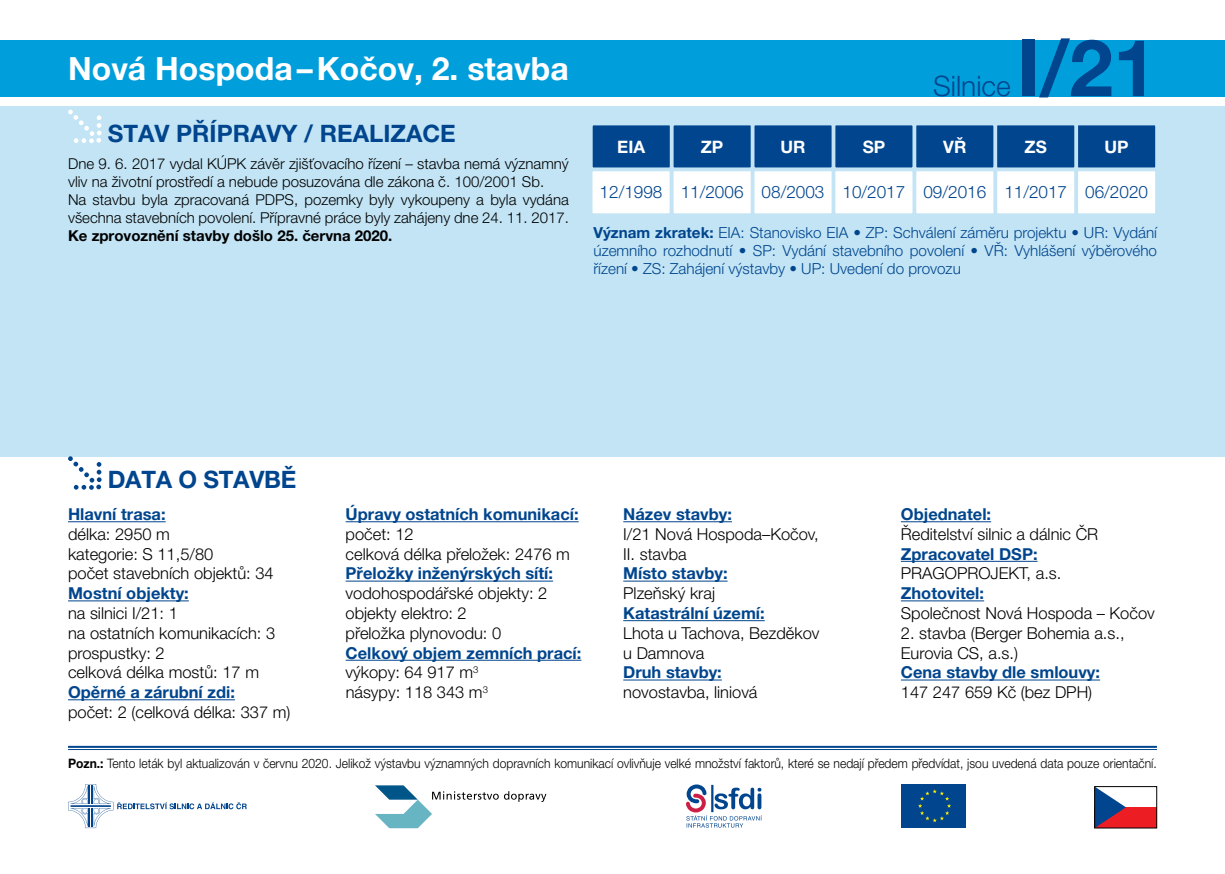
<style>
.page{position:relative;width:1225px;height:874px;background:#fff}
.page>*{position:absolute;margin:0;border:0;box-sizing:border-box;transform-origin:0 0}
.t1{font:700 78.8px "Helvetica Neue LT Pro";color:#00458d}
.t2{font:700 32px "Helvetica Neue LT Pro";color:#fff}
.t3{font:300 28.2px "Helvetica Neue LT Pro";color:#00458d}
.t4{font:700 24px "Helvetica Neue LT Pro";color:#00458d}
.t5{font:300 17.2px "Helvetica Neue LT Pro";color:#00458d}
.t6{font:700 17.2px "Helvetica Neue LT Pro";color:#fff}
.t7{font:300 16.4px/19.8px "Helvetica Neue LT Pro";color:#000}
.t8{font:700 16.4px "Helvetica Neue LT Pro";color:#00458d}
.t9{font:300 15.2px/18.2px "Helvetica Neue LT Pro";color:#00458d;text-align:justify}
.t10{font:300 15px/18px "Helvetica Neue LT Pro";color:#000}
.t11{font:700 15px "Helvetica Neue LT Pro";color:#000}
.t12{font:300 13px "Helvetica Neue LT Pro";color:#000;scale:.93 1}
.s1{font-weight:700}
.s2{font-weight:700;color:#00458d}
</style>
<div class="page">
<div style="left:0;top:106px;width:1225px;height:350px;background:#c2e4f5"></div>
<svg style="left:68px;top:110px;width:34px;height:33px"></svg>
<div style="left:1077px;top:124px;width:79px;height:44px;background:#00458d"></div>
<div style="left:1076px;top:123px;width:81px;height:46px;border:2px solid #c2e4f5"></div>
<div style="left:915px;top:124px;width:79px;height:44px;background:#00458d"></div>
<div style="left:914px;top:123px;width:81px;height:46px;border:2px solid #c2e4f5"></div>
<div style="left:753px;top:124px;width:79px;height:44px;background:#00458d"></div>
<div style="left:752px;top:123px;width:81px;height:46px;border:2px solid #c2e4f5"></div>
<div style="left:996px;top:124px;width:79px;height:44px;background:#00458d"></div>
<div style="left:995px;top:123px;width:81px;height:46px;border:2px solid #c2e4f5"></div>
<div style="left:834px;top:124px;width:79px;height:44px;background:#00458d"></div>
<div style="left:833px;top:123px;width:81px;height:46px;border:2px solid #c2e4f5"></div>
<div style="left:672px;top:124px;width:79px;height:44px;background:#00458d"></div>
<div style="left:671px;top:123px;width:81px;height:46px;border:2px solid #c2e4f5"></div>
<div style="left:592px;top:124px;width:79px;height:44px;background:#00458d"></div>
<div style="left:591px;top:123px;width:80px;height:46px;border:2px solid #c2e4f5"></div>
<div style="left:1077px;top:170px;width:79px;height:44px;background:#fff"></div>
<div style="left:1076px;top:169px;width:81px;height:46px;border:2px solid #c2e4f5"></div>
<div style="left:915px;top:170px;width:79px;height:44px;background:#fff"></div>
<div style="left:914px;top:169px;width:81px;height:46px;border:2px solid #c2e4f5"></div>
<div style="left:753px;top:170px;width:79px;height:44px;background:#fff"></div>
<div style="left:752px;top:169px;width:81px;height:46px;border:2px solid #c2e4f5"></div>
<div style="left:996px;top:170px;width:79px;height:44px;background:#fff"></div>
<div style="left:995px;top:169px;width:81px;height:46px;border:2px solid #c2e4f5"></div>
<div style="left:834px;top:170px;width:79px;height:44px;background:#fff"></div>
<div style="left:833px;top:169px;width:81px;height:46px;border:2px solid #c2e4f5"></div>
<div style="left:672px;top:170px;width:79px;height:44px;background:#fff"></div>
<div style="left:671px;top:169px;width:81px;height:46px;border:2px solid #c2e4f5"></div>
<div style="left:591px;top:170px;width:79px;height:44px;background:#fff"></div>
<div style="left:590px;top:169px;width:81px;height:46px;border:2px solid #c2e4f5"></div>
<hr style="left:68px;top:745px;width:1089px;height:2px;background:#00458d">
<hr style="left:68px;top:748px;width:1089px;height:1px;background:#00458d">
<hr style="left:68px;top:521px;width:98px;height:1px;background:#00458d">
<hr style="left:68px;top:600px;width:121px;height:1px;background:#00458d">
<hr style="left:68px;top:699px;width:167px;height:1px;background:#00458d">
<hr style="left:346px;top:521px;width:233px;height:1px;background:#00458d">
<hr style="left:346px;top:580px;width:207px;height:1px;background:#00458d">
<hr style="left:346px;top:659px;width:235px;height:1px;background:#00458d">
<hr style="left:623px;top:521px;width:109px;height:1px;background:#00458d">
<hr style="left:623px;top:580px;width:104px;height:1px;background:#00458d">
<hr style="left:623px;top:620px;width:141px;height:1px;background:#00458d">
<hr style="left:623px;top:679px;width:99px;height:1px;background:#00458d">
<hr style="left:901px;top:521px;width:90px;height:1px;background:#00458d">
<hr style="left:901px;top:560px;width:136px;height:1px;background:#00458d">
<hr style="left:901px;top:600px;width:83px;height:1px;background:#00458d">
<hr style="left:901px;top:679px;width:199px;height:1px;background:#00458d">
<div style="left:0;top:40px;width:1225px;height:56px;background:#009fdb"></div>
<svg style="left:68px;top:456px;width:34px;height:33px"></svg>
<div style="left:901px;top:784px;width:65px;height:43px;background:#00458d"></div>
<svg style="left:918px;top:789px;width:33px;height:32px"></svg>
<div style="left:1094px;top:806px;width:62px;height:21px;background:#ed1d24"></div>
<svg style="left:1096px;top:788px;width:30px;height:37px"></svg>
<div style="left:1094px;top:786px;width:63px;height:41px;border:1px solid #000"></div>
<svg style="left:68px;top:784px;width:179px;height:43px"></svg>
<svg style="left:686px;top:784px;width:76px;height:43px"></svg>
<svg style="left:375px;top:785px;width:171px;height:42px"></svg>
<h2 class="t2" style="left:68px;top:48px;width:502px">Nová Hospoda–Kočov, 2. stavba</h2>
<h3 class="t4" style="left:108px;top:119px;width:350px">STAV PŘÍPRAVY / REALIZACE</h3>
<p class="t10" style="left:68px;top:154px;width:502px">Dne 9. 6. 2017 vydal KÚPK závěr zjišťovacího řízení – stavba nemá významný vliv na životní prostředí a nebude posuzována dle zákona č. 100/2001 Sb.<br>Na stavbu byla zpracovaná PDPS, pozemky byly vykoupeny a byla vydána všechna stavebních povolení. Přípravné práce byly zahájeny dne 24. 11. 2017.</p>
<p class="t11" style="left:68px;top:226px;width:326px">Ke zprovoznění stavby došlo 25. června 2020.</p>
<h3 class="t3" style="left:933px;top:69px;width:79px">Silnice</h3>
<h1 class="t1" style="left:1016px;top:19px;width:142px">I/21</h1>
<p class="t6" style="left:617px;top:136px;width:29px">EIA</p>
<p class="t6" style="left:701px;top:136px;width:24px">ZP</p>
<p class="t6" style="left:780px;top:136px;width:27px">UR</p>
<p class="t6" style="left:862px;top:136px;width:24px">SP</p>
<p class="t6" style="left:943px;top:136px;width:25px">VŘ</p>
<p class="t6" style="left:1024px;top:136px;width:24px">ZS</p>
<p class="t6" style="left:1104px;top:136px;width:26px">UP</p>
<p class="t5" style="left:599px;top:182px;width:550px">12/1998 11/2006 08/2003 10/2017 09/2016 11/2017 06/2020</p>
<p class="t9" style="left:593px;top:223px;width:565px"><span class="s1">Význam zkratek:</span> EIA: Stanovisko EIA • ZP: Schválení záměru projektu • UR: Vydání územního rozhodnutí • SP: Vydání stavebního povolení • VŘ: Vyhlášení výběrového řízení • ZS: Zahájení výstavby • UP: Uvedení do provozu</p>
<h3 class="t4" style="left:108px;top:464px;width:190px">DATA O STAVBĚ</h3>
<p class="t8" style="left:68px;top:504px;width:99px">Hlavní trasa:</p>
<p class="t7" style="left:68px;top:523px;width:207px">délka: 2950 m<br>kategorie: S 11,5/80<br>počet stavebních objektů: 34</p>
<p class="t8" style="left:68px;top:583px;width:122px">Mostní objekty:</p>
<p class="t7" style="left:68px;top:602px;width:209px">na silnici I/21: 1<br>na ostatních komunikacích: 3 prospustky: 2<br>celková délka mostů: 17 m</p>
<p class="t8" style="left:68px;top:681px;width:168px">Opěrné a zárubní zdi:</p>
<p class="t7" style="left:68px;top:701px;width:224px">počet: 2 (celková délka: 337 m)</p>
<p class="t8" style="left:346px;top:504px;width:234px">Úpravy ostatních komunikací:</p>
<p class="t7" style="left:346px;top:523px;width:226px">počet: 12<br>celková délka přeložek: 2476 m</p>
<p class="t8" style="left:346px;top:563px;width:209px">Přeložky inženýrských sítí:</p>
<p class="t7" style="left:346px;top:583px;width:203px">vodohospodářské objekty: 2 objekty elektro: 2<br>přeložka plynovodu: 0</p>
<p class="t7" style="left:346px;top:642px;width:237px"><span class="s2">Celkový objem zemních prací: </span>výkopy: 64 917 m<sup>3<br></sup>násypy: 118 343 m<sup>3</sup></p>
<p class="t8" style="left:623px;top:504px;width:110px">Název stavby:</p>
<p class="t7" style="left:623px;top:523px;width:197px">I/21 Nová Hospoda–Kočov,<br>II. stavba</p>
<p class="t8" style="left:623px;top:563px;width:106px">Místo stavby:</p>
<p class="t7" style="left:623px;top:583px;width:93px">Plzeňský kraj</p>
<p class="t8" style="left:623px;top:602px;width:143px">Katastrální území:</p>
<p class="t7" style="left:623px;top:622px;width:198px">Lhota u Tachova, Bezděkov u Damnova</p>
<p class="t8" style="left:623px;top:662px;width:100px">Druh stavby:</p>
<p class="t7" style="left:623px;top:681px;width:136px">novostavba, liniová</p>
<p class="t8" style="left:901px;top:504px;width:92px">Objednatel:</p>
<p class="t7" style="left:901px;top:523px;width:199px">Ředitelství silnic a dálnic ČR</p>
<p class="t8" style="left:901px;top:543px;width:138px">Zpracovatel DSP:</p>
<p class="t7" style="left:901px;top:563px;width:162px">PRAGOPROJEKT, a.s.</p>
<p class="t8" style="left:901px;top:583px;width:85px">Zhotovitel:</p>
<p class="t7" style="left:901px;top:602px;width:255px">Společnost Nová Hospoda – Kočov</p>
<p class="t7" style="left:901px;top:622px;width:225px">2. stavba (Berger Bohemia a.s.,<br>Eurovia CS, a.s.)</p>
<p class="t8" style="left:901px;top:662px;width:201px">Cena stavby dle smlouvy:</p>
<p class="t7" style="left:901px;top:681px;width:193px">147 247 659 Kč (bez DPH)</p>
<p class="t12" style="left:68px;top:755px;width:1172px"><span class="s1">Pozn.:</span> Tento leták byl aktualizován v červnu 2020. Jelikož výstavbu významných dopravních komunikací ovlivňuje velké množství faktorů, které se nedají předem předvídat, jsou uvedená data pouze orientační.</p>
</div>
